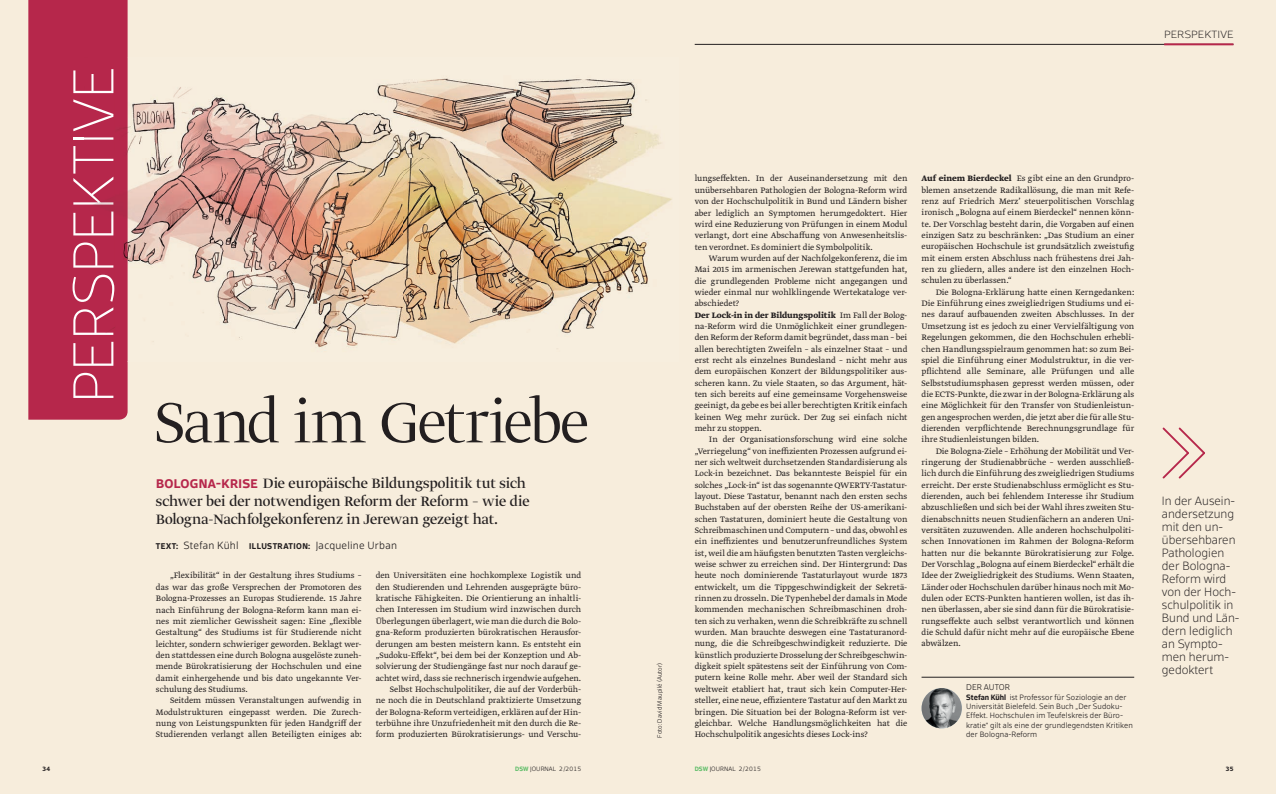
<style>
.page{position:relative;width:1276px;height:794px;background:#f7eddc}
.page>*{position:absolute;margin:0;border:0;box-sizing:border-box;transform-origin:0 0}
.t1{font:300 67px "Greta Display Std";letter-spacing:-.01em;color:#231f20}
.t2{font:100 55px "Scuba OT";letter-spacing:-.005em;color:#fff}
.t3{font:16px/18px "Greta Display Std";letter-spacing:-.005em;color:#231f20}
.t4{font:300 expanded 11.5px/13px "Scuba OT";color:#231f20}
.t5{font:300 10px "Scuba OT";letter-spacing:.025em;color:#231f20}
.t6{font:300 expanded 10px "Scuba OT";letter-spacing:.01em;color:#231f20;scale:1.1 1}
.t7{font:9.3px/11.3px "Greta Text Std Light Plus";letter-spacing:.005em;color:#231f20;text-align:justify}
.t8{font:700 9.3px "Greta Text Std";letter-spacing:.01em;color:#231f20}
.t9{font:300 8px "Scuba OT";letter-spacing:.01em;color:#231f20}
.t10{font:300 7.4px/9.4px "Scuba OT";letter-spacing:.01em;color:#231f20}
.t11{font:300 6px "Scuba OT";color:#231f20}
.t12{font:700 6px "Scuba OT";color:#231f20}
.s1{font-family:"Scuba OT";font-weight:700;font-size:12px;color:#b6274b}
.s2{font-weight:700;font-size:8px}
.s3{font-weight:700;color:#5ebd68}
.s4{font-family:"Greta Text Std Light Plus";font-weight:400}
.s5{font-family:"Greta Text Std";font-weight:700}
.s6{font-weight:700}
</style>
<div class="page">
<svg style="left:1162px;top:427px;width:43px;height:52px"></svg>
<hr style="left:921px;top:677px;width:213px;height:1px;background:#231f20">
<img style="left:921px;top:688px;width:41px;height:40px;border-radius:20px">
<div style="left:28px;top:0;width:100px;height:420px;background:#b6274b"></div>
<hr style="left:694px;top:44px;width:539px;height:1px;background:#231f20">
<hr style="left:1164px;top:43px;width:69px;height:2px;background:#b6274b">
<img style="left:85px;top:57px;width:587px;height:305px">
<img style="left:85px;top:69px;width:29px;height:293px">
<h2 class="t2" style="left:61px;top:403px;width:338px;rotate:-90deg">PERSPEKTIVE</h2>
<h1 class="t1" style="left:155px;top:383px;width:435px">Sand im Getriebe</h1>
<h3 class="t3" style="left:156px;top:475px;width:375px"><span class="s1">BOLOGNA-KRISE</span> Die europäische Bildungspolitik tut sich schwer bei der notwendigen Reform der Reform – wie die<br>Bologna-Nachfolgekonferenz in Jerewan gezeigt hat.</h3>
<p class="t5" style="left:156px;top:539px;width:243px"><span class="s2">TEXT:</span> Stefan Kühl <span class="s2">ILLUSTRATION:</span> Jacqueline Urban</p>
<p class="t7" style="left:156px;top:570px;width:207px;text-indent:14px">„Flexibilität“ in der Gestaltung ihres Studiums – das war das große Versprechen der Promotoren des Bologna-Prozesses an Europas Studierende. 15 Jahre nach Einführung der Bologna-Reform kann man ei&shy;nes mit ziemlicher Gewissheit sagen: Eine „flexible Gestaltung“ des Studiums ist für Studierende nicht leichter, sondern schwieriger geworden. Beklagt wer&shy;den stattdessen eine durch Bologna ausgelöste zuneh&shy;mende Bürokratisierung der Hochschulen und eine damit einhergehende und bis dato ungekannte Ver&shy;schulung des Studiums.</p>
<p class="t7" style="left:156px;top:695px;width:207px;text-indent:14px">Seitdem müssen Veranstaltungen aufwendig in Modulstrukturen eingepasst werden. Die Zurech&shy;nung von Leistungspunkten für jeden Handgriff der Studierenden verlangt allen Beteiligten einiges ab:</p>
<p class="t7" style="left:376px;top:570px;width:207px;text-align:right">den Universitäten eine hochkomplexe Logistik und den Studierenden und Lehrenden ausgeprägte büro&shy;kratische Fähigkeiten. Die Orientierung an inhaltli&shy;chen Interessen im Studium wird inzwischen durch Überlegungen überlagert, wie man die durch die Bolo&shy;gna-Reform produzierten bürokratischen Herausfor&shy;derungen am besten meistern kann. Es entsteht ein „Sudoku-Effekt“, bei dem bei der Konzeption und Ab&shy;solvierung der Studiengänge fast nur noch darauf ge&shy;achtet wird, dass sie rechnerisch irgendwie aufgehen.<br>Selbst Hochschulpolitiker, die auf der Vorderbüh-<br>ne noch die in Deutschland praktizierte Umsetzung der Bologna-Reform verteidigen, erklären auf der Hin&shy;terbühne ihre Unzufriedenheit mit den durch die Re&shy;form produzierten Bürokratisierungs- und Verschu-</p>
<p class="t12" style="left:43px;top:765px;width:9px">34</p>
<p class="t11" style="left:515px;top:765px;width:68px"><span class="s3">DSW</span> JOURNAL 2/2015</p>
<p class="t6" style="left:1164px;top:28px;width:64px">PERSPEKTIVE</p>
<p class="t11" style="left:656px;top:737px;width:76px;rotate:-90deg">Foto: David Maupilé (Autor)</p>
<p class="t7" style="left:694px;top:173px;width:214px">lungseffekten. In der Auseinandersetzung mit den unübersehbaren Pathologien der Bologna-Reform wird von der Hochschulpolitik in Bund und Ländern bisher aber lediglich an Symptomen herumgedoktert. Hier wird eine Reduzierung von Prüfungen in einem Modul verlangt, dort eine Abschaffung von Anwesenheitslis&shy;ten verordnet. Es dominiert die Symbolpolitik.</p>
<p class="t7" style="left:694px;top:253px;width:214px;text-indent:14px">Warum wurden auf der Nachfolgekonferenz, die im Mai 2015 im armenischen Jerewan stattgefunden hat, die grundlegenden Probleme nicht angegangen und wieder einmal nur wohlklingende Wertekataloge ver&shy;abschiedet?</p>
<p class="t8" style="left:694px;top:309px;width:214px">Der Lock-in in der Bildungspolitik <span class="s4">Im Fall der Bolog-</span></p>
<p class="t7" style="left:694px;top:321px;width:214px">na-Reform wird die Unmöglichkeit einer grundlegen&shy;den Reform der Reform damit begründet, dass man – bei allen berechtigten Zweifeln – als einzelner Staat – und erst recht als einzelnes Bundesland – nicht mehr aus dem europäischen Konzert der Bildungspolitiker aus&shy;scheren kann. Zu viele Staaten, so das Argument, hät&shy;ten sich bereits auf eine gemeinsame Vorgehensweise geeinigt, da gebe es bei aller berechtigten Kritik einfach keinen Weg mehr zurück. Der Zug sei einfach nicht mehr zu stoppen.</p>
<p class="t7" style="left:694px;top:434px;width:214px;text-indent:14px">In der Organisationsforschung wird eine solche „Verriegelung“ von ineffizienten Prozessen aufgrund ei&shy;ner sich weltweit durchsetzenden Standardisierung als Lock-in bezeichnet. Das bekannteste Beispiel für ein solches „Lock-in“ ist das sogenannte QWERTY-Tastatur&shy;layout. Diese Tastatur, benannt nach den ersten sechs Buchstaben auf der obersten Reihe der US-amerikani&shy;schen Tastaturen, dominiert heute die Gestaltung von Schreibmaschinen und Computern – und das, obwohl es ein ineffizientes und benutzerunfreundliches System ist, weil die am häufigsten benutzten Tasten vergleichs&shy;weise schwer zu erreichen sind. Der Hintergrund: Das heute noch dominierende Tastaturlayout wurde 1873 entwickelt, um die Tippgeschwindigkeit der Sekretä&shy;rinnen zu drosseln. Die Typenhebel der damals in Mode kommenden mechanischen Schreibmaschinen droh&shy;ten sich zu verhaken, wenn die Schreibkräfte zu schnell wurden. Man brauchte deswegen eine Tastaturanord&shy;nung, die die Schreibgeschwindigkeit reduzierte. Die künstlich produzierte Drosselung der Schreibgeschwin&shy;digkeit spielt spätestens seit der Einführung von Com&shy;putern keine Rolle mehr. Aber weil der Standard sich weltweit etabliert hat, traut sich kein Computer-Her&shy;steller, eine neue, effizientere Tastatur auf den Markt zu bringen. Die Situation bei der Bologna-Reform ist ver&shy;gleichbar. Welche Handlungsmöglichkeiten hat die Hochschulpolitik angesichts dieses Lock-ins?</p>
<p class="t7" style="left:921px;top:173px;width:214px"><span class="s5">Auf einem Bierdeckel</span> Es gibt eine an den Grundpro&shy;blemen ansetzende Radikallösung, die man mit Refe&shy;renz auf Friedrich Merz’ steuerpolitischen Vorschlag ironisch „Bologna auf einem Bierdeckel“ nennen könn&shy;te. Der Vorschlag besteht darin, die Vorgaben auf einen einzigen Satz zu beschränken: „Das Studium an einer europäischen Hochschule ist grundsätzlich zweistufig mit einem ersten Abschluss nach frühestens drei Jah&shy;ren zu gliedern, alles andere ist den einzelnen Hoch&shy;schulen zu überlassen.“</p>
<p class="t7" style="left:921px;top:287px;width:214px;text-indent:14px">Die Bologna-Erklärung hatte einen Kerngedanken:<br>Die Einführung eines zweigliedrigen Studiums und ei&shy;nes darauf aufbauenden zweiten Abschlusses. In der Umsetzung ist es jedoch zu einer Vervielfältigung von Regelungen gekommen, die den Hochschulen erhebli&shy;chen Handlungsspielraum genommen hat: so zum Bei&shy;spiel die Einführung einer Modulstruktur, in die ver&shy;pflichtend alle Seminare, alle Prüfungen und alle Selbststudiumsphasen gepresst werden müssen, oder die ECTS-Punkte, die zwar in der Bologna-Erklärung als eine Möglichkeit für den Transfer von Studienleistun&shy;gen angesprochen werden, die jetzt aber die für alle Stu&shy;dierenden verpflichtende Berechnungsgrundlage für ihre Studienleistungen bilden.</p>
<p class="t7" style="left:921px;top:445px;width:214px;text-indent:14px">Die Bologna-Ziele – Erhöhung der Mobilität und Ver&shy;ringerung der Studienabbrüche – werden ausschließ&shy;lich durch die Einführung des zweigliedrigen Studiums erreicht. Der erste Studienabschluss ermöglicht es Stu&shy;dierenden, auch bei fehlendem Interesse ihr Studium abzuschließen und sich bei der Wahl ihres zweiten Stu&shy;dienabschnitts neuen Studienfächern an anderen Uni&shy;versitäten zuzuwenden. Alle anderen hochschulpoliti&shy;schen Innovationen im Rahmen der Bologna-Reform hatten nur die bekannte Bürokratisierung zur Folge.<br>Der Vorschlag „Bologna auf einem Bierdeckel“ erhält die Idee der Zweigliedrigkeit des Studiums. Wenn Staaten, Länder oder Hochschulen darüber hinaus noch mit Mo&shy;dulen oder ECTS-Punkten hantieren wollen, ist das ih&shy;nen überlassen, aber sie sind dann für die Bürokratisie&shy;rungseffekte auch selbst verantwortlich und können die Schuld dafür nicht mehr auf die europäische Ebene abwälzen.</p>
<p class="t9" style="left:966px;top:682px;width:45px">DER AUTOR</p>
<p class="t10" style="left:966px;top:692px;width:168px"><span class="s6">Stefan Kühl</span> ist Professor für Soziologie an der Universität Bielefeld. Sein Buch „Der Sudoku-Effekt. Hochschulen im Teufelskreis der Büro&shy;kratie“ gilt als eine der grundlegendsten Kritiken der Bologna-Reform</p>
<p class="t4" style="left:1161px;top:494px;width:79px">In der Ausein&shy;andersetzung mit den un&shy;übersehbaren<br>Pathologien der Bologna-<br>Reform wird von der Hoch&shy;schulpolitik in<br>Bund und Län&shy;dern lediglich an Sympto&shy;men herum&shy;gedoktert</p>
<p class="t11" style="left:695px;top:765px;width:68px"><span class="s3">DSW</span> JOURNAL 2/2015</p>
<p class="t12" style="left:1225px;top:765px;width:9px">35</p>
<p class="t11" style="left:737px;top:765px;width:24px">2/2015</p>
</div>
